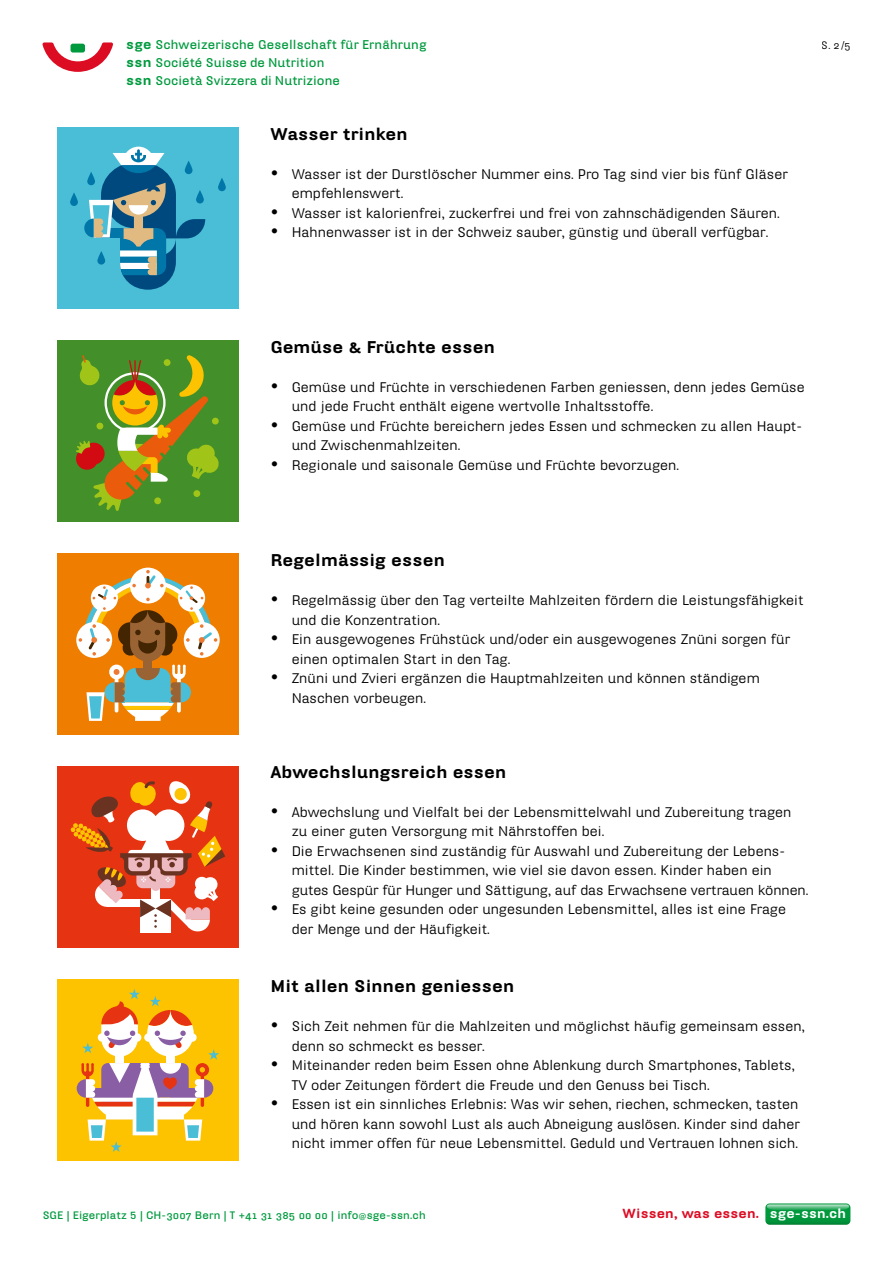
<style>
.page{position:relative;width:893px;height:1263px;background:#fff}
.page>*{position:absolute;margin:0;border:0;box-sizing:border-box;transform-origin:0 0}
.t1{font:900 16.5px "Hydra Text";letter-spacing:.005em;color:#000}
.t2{font:13.5px/19.5px "Hydra Text";letter-spacing:.005em;color:#000}
.t3{font:900 12.75px "Hydra Text";letter-spacing:.01em;color:#dc0c23}
.t4{font:700 12.3px/18px "Hydra Text";letter-spacing:.005em;color:#009a3e}
.t5{font:700 10.5px "Hydra Text";letter-spacing:.01em;color:#009a3e}
.t6{font:10.5px "Hydra Text";color:#000}
.s1{font-weight:900;font-size:13.05px}
.s2{font-family:"Hydra Text Regular Expert"}
.s3{font-size:25.5px}
.s4{font-family:"Hydra Text Bold Expert";font-weight:400}
.s5{font-weight:400}
.s6{color:#fff}
</style>
<div class="page">
<svg style="left:43px;top:42px;width:70px;height:30px"></svg>
<svg style="left:765px;top:1203px;width:85px;height:22px;background:#24a456"></svg>
<div style="left:57px;top:128px;width:182px;height:181px;background:#49bed6"></div>
<svg style="left:218px;top:178px;width:8px;height:13px"></svg>
<svg style="left:70px;top:192px;width:8px;height:14px"></svg>
<svg style="left:84px;top:147px;width:121px;height:143px"></svg>
<div style="left:57px;top:341px;width:182px;height:181px;background:#438f29"></div>
<svg style="left:76px;top:355px;width:143px;height:156px"></svg>
<div style="left:212px;top:418px;width:7px;height:6px;background:#a0c518;border-radius:50%"></div>
<div style="left:193px;top:490px;width:7px;height:7px;background:#a0c518;border-radius:50%"></div>
<div style="left:57px;top:554px;width:182px;height:181px;background:#ef7d00"></div>
<div style="left:130px;top:568px;width:36px;height:35px;background:#fff;border-radius:50%"></div>
<svg style="left:76px;top:622px;width:36px;height:36px"></svg>
<svg style="left:184px;top:622px;width:36px;height:36px"></svg>
<svg style="left:79px;top:570px;width:138px;height:151px"></svg>
<div style="left:57px;top:767px;width:182px;height:181px;background:#e63312"></div>
<div style="left:140px;top:899px;width:31px;height:34px;background:#fff"></div>
<svg style="left:70px;top:781px;width:155px;height:150px"></svg>
<div style="left:57px;top:980px;width:182px;height:181px;background:#fdc300"></div>
<svg style="left:77px;top:989px;width:142px;height:163px"></svg>
<div style="left:136px;top:1098px;width:18px;height:33px;background:#49bed6"></div>
<p class="t4" style="left:126px;top:35px;width:302px"><span class="s1">sge</span> Schweizerische Gesellschaft für Ernährung</p>
<p class="t6" style="left:822px;top:38px;width:30px">S. <span class="s2">2</span> /<span class="s2">5</span></p>
<p class="t4" style="left:126px;top:53px;width:215px"><span class="s1">ssn</span> Société Suisse de Nutrition <span class="s1">ssn</span> Società Svizzera di Nutrizione</p>
<p class="t1" style="left:270px;top:123px;width:139px">Wasser trinken</p>
<p class="t2" style="left:292px;top:164px;width:497px;text-indent:-21px"><span class="s3">•</span> Wasser ist der Durstlöscher Nummer eins. Pro Tag sind vier bis fünf Gläser empfehlenswert.</p>
<p class="t2" style="left:270px;top:203px;width:511px"><span class="s3">•</span> Wasser ist kalorienfrei, zuckerfrei und frei von zahnschädigenden Säuren.</p>
<p class="t2" style="left:270px;top:223px;width:499px"><span class="s3">•</span> Hahnenwasser ist in der Schweiz sauber, günstig und überall verfügbar.</p>
<p class="t1" style="left:270px;top:336px;width:226px">Gemüse &amp; Früchte essen</p>
<p class="t2" style="left:292px;top:377px;width:514px;text-indent:-21px"><span class="s3">•</span> Gemüse und Früchte in verschiedenen Farben geniessen, denn jedes Gemüse und jede Frucht enthält eigene wertvolle Inhaltsstoffe.</p>
<p class="t2" style="left:292px;top:416px;width:512px;text-indent:-21px"><span class="s3">•</span> Gemüse und Früchte bereichern jedes Essen und schmecken zu allen Haupt&shy;und Zwischenmahlzeiten.</p>
<p class="t2" style="left:270px;top:455px;width:410px"><span class="s3">•</span> Regionale und saisonale Gemüse und Früchte bevorzugen.</p>
<p class="t1" style="left:270px;top:550px;width:176px">Regelmässig essen</p>
<p class="t2" style="left:292px;top:590px;width:513px;text-indent:-21px"><span class="s3">•</span> Regelmässig über den Tag verteilte Mahlzeiten fördern die Leistungsfähigkeit und die Konzentration.</p>
<p class="t2" style="left:292px;top:629px;width:500px;text-indent:-21px"><span class="s3">•</span> Ein ausgewogenes Frühstück und/oder ein ausgewogenes Znüni sorgen für einen optimalen Start in den Tag.</p>
<p class="t2" style="left:292px;top:668px;width:470px;text-indent:-21px"><span class="s3">•</span> Znüni und Zvieri ergänzen die Hauptmahlzeiten und können ständigem<br>Naschen vorbeugen.</p>
<p class="t1" style="left:270px;top:761px;width:237px">Abwechslungsreich essen</p>
<p class="t2" style="left:292px;top:802px;width:501px;text-indent:-21px"><span class="s3">•</span> Abwechslung und Vielfalt bei der Lebensmittelwahl und Zubereitung tragen zu einer guten Versorgung mit Nährstoffen bei.</p>
<p class="t2" style="left:292px;top:841px;width:518px;text-indent:-21px"><span class="s3">•</span> Die Erwachsenen sind zuständig für Auswahl und Zubereitung der Lebens&shy;mittel. Die Kinder bestimmen, wie viel sie davon essen. Kinder haben ein gutes Gespür für Hunger und Sättigung, auf das Erwachsene vertrauen können.</p>
<p class="t2" style="left:292px;top:899px;width:496px;text-indent:-21px"><span class="s3">•</span> Es gibt keine gesunden oder ungesunden Lebensmittel, alles ist eine Frage der Menge und der Häufigkeit.</p>
<p class="t1" style="left:270px;top:975px;width:245px">Mit allen Sinnen geniessen</p>
<p class="t2" style="left:292px;top:1016px;width:514px;text-indent:-21px"><span class="s3">•</span> Sich Zeit nehmen für die Mahlzeiten und möglichst häufig gemeinsam essen, denn so schmeckt es besser.</p>
<p class="t2" style="left:292px;top:1055px;width:504px;text-indent:-21px"><span class="s3">•</span> Miteinander reden beim Essen ohne Ablenkung durch Smartphones, Tablets,<br>TV oder Zeitungen fördert die Freude und den Genuss bei Tisch.</p>
<p class="t2" style="left:292px;top:1094px;width:510px;text-align:justify;text-indent:-21px"><span class="s3">•</span> Essen ist ein sinnliches Erlebnis: Was wir sehen, riechen, schmecken, tasten und hören kann sowohl Lust als auch Abneigung auslösen. Kinder sind daher nicht immer offen für neue Lebensmittel. Geduld und Vertrauen lohnen sich.</p>
<p class="t5" style="left:43px;top:1208px;width:385px">SGE | Eigerplatz 5 | CH-<span class="s4">3007</span> Bern | T +<span class="s4">41 31 385 00 00</span> | info<span class="s5">@</span>sge-ssn.ch</p>
<p class="t3" style="left:623px;top:1205px;width:225px">Wissen, was essen. <span class="s6">sge-ssn.ch</span></p>
</div>
